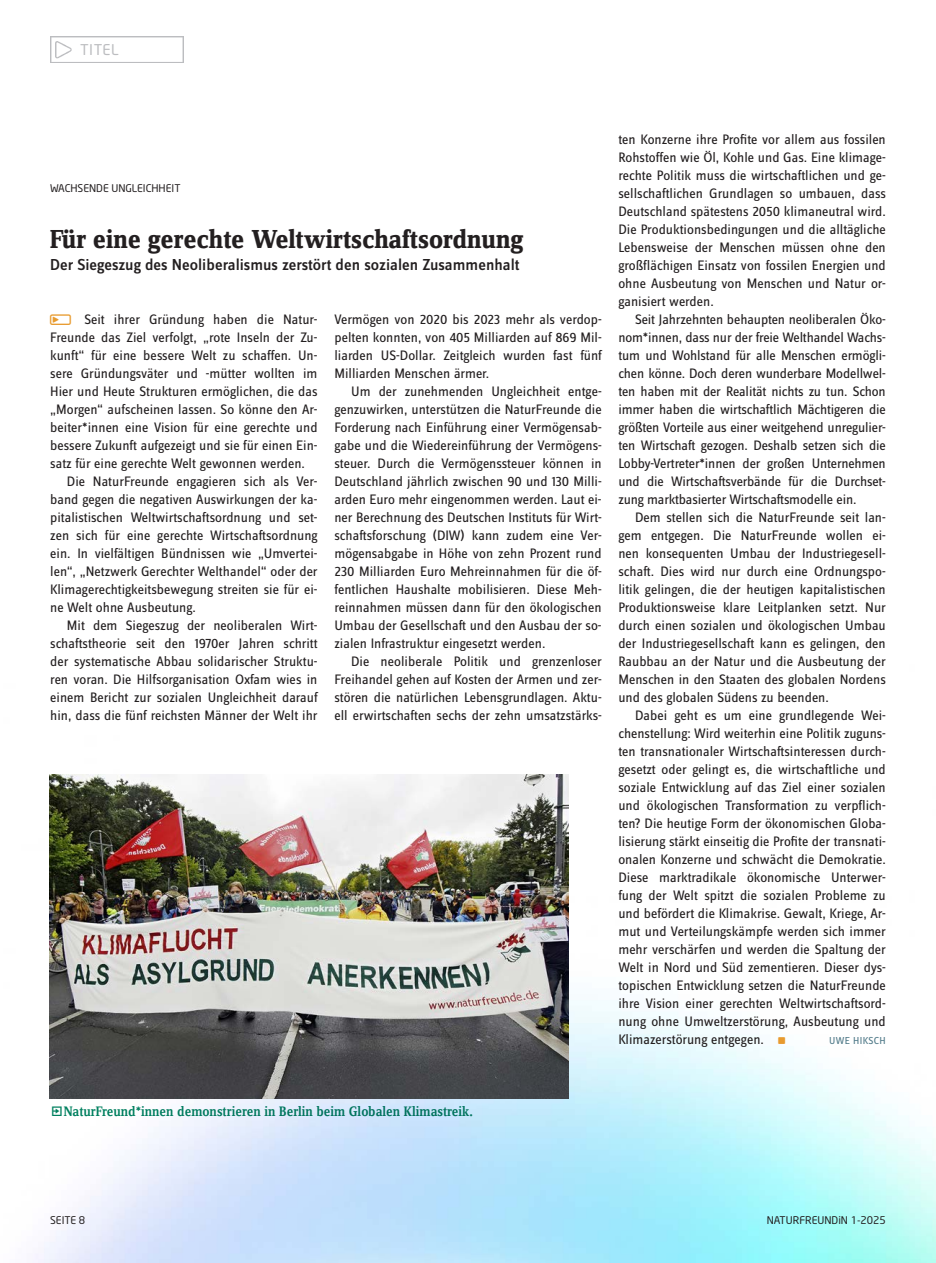
<style>
.page{position:relative;width:936px;height:1263px;background:#fff}
.page>*{position:absolute;margin:0;border:0;box-sizing:border-box;transform-origin:0 0}
.t1{font:27px "Zine Serif Dis OT Bld";color:#231f20}
.t2{font:500 16.5px "Zine Sans Dis OT";color:#231f20}
.t3{font:14.7px "Neo Sans";letter-spacing:.04em;color:#bcbdc0}
.t4{font:14.25px/18px "Zine Sans Dis OT";color:#231f20;text-align:justify}
.t5{font:500 14.25px "Zine Serif Dis OT";color:#00805f}
.t6{font:10.5px "Neo Sans";color:#231f20}
.t7{font:10.5px "Zine Sans Dis OT";letter-spacing:.025em;color:#4e7887}
.s1{font-family:"NF Dfont 2024 Logo Und Specials";font-size:16.5px;color:#e89b2f}
.s2{font-family:"NF Dfont 2024 Logo Und Specials";color:#e89b2f}
</style>
<div class="page">
<img style="left:35px;top:774px;width:900px;height:489px">
<img style="left:50px;top:36px;width:134px;height:27px">
<img style="left:50px;top:774px;width:518px;height:324px">
<p class="t3" style="left:80px;top:41px;width:40px">TITEL</p>
<p class="t6" style="left:50px;top:181px;width:132px">WACHSENDE UNGLEICHHEIT</p>
<h1 class="t1" style="left:50px;top:225px;width:475px">Für eine gerechte Weltwirtschaftsordnung</h1>
<p class="t2" style="left:50px;top:256px;width:471px">Der Siegeszug des Neoliberalismus zerstört den sozialen Zusammenhalt</p>
<p class="t4" style="left:50px;top:311px;width:269px"><span class="s1">b</span>Seit ihrer Gründung haben die Natur-</p>
<p class="t4" style="left:50px;top:329px;width:269px">Freunde das Ziel verfolgt, „rote Inseln der Zu-</p>
<p class="t4" style="left:50px;top:347px;width:269px">kunft“ für eine bessere Welt zu schaffen. Un-</p>
<p class="t4" style="left:50px;top:365px;width:269px">sere Gründungsväter und -mütter wollten im</p>
<p class="t4" style="left:50px;top:383px;width:269px">Hier und Heute Strukturen ermöglichen, die das</p>
<p class="t4" style="left:50px;top:401px;width:269px">„Morgen“ aufscheinen lassen. So könne den Ar-</p>
<p class="t4" style="left:50px;top:419px;width:269px">beiter*innen eine Vision für eine gerechte und</p>
<p class="t4" style="left:50px;top:437px;width:269px">bessere Zukunft aufgezeigt und sie für einen Ein-</p>
<p class="t4" style="left:50px;top:455px;width:256px">satz für eine gerechte Welt gewonnen werden.</p>
<p class="t4" style="left:67px;top:473px;width:252px">Die NaturFreunde engagieren sich als Ver-</p>
<p class="t4" style="left:50px;top:491px;width:269px">band gegen die negativen Auswirkungen der ka-</p>
<p class="t4" style="left:50px;top:509px;width:269px">pitalistischen Weltwirtschaftsordnung und set-</p>
<p class="t4" style="left:50px;top:527px;width:269px">zen sich für eine gerechte Wirtschaftsordnung</p>
<p class="t4" style="left:50px;top:545px;width:269px">ein. In vielfältigen Bündnissen wie „Umvertei-</p>
<p class="t4" style="left:50px;top:563px;width:269px">len“, „Netzwerk Gerechter Welthandel“ oder der</p>
<p class="t4" style="left:50px;top:581px;width:269px">Klimagerechtigkeitsbewegung streiten sie für ei-</p>
<p class="t4" style="left:50px;top:599px;width:147px">ne Welt ohne Ausbeutung.</p>
<p class="t4" style="left:67px;top:617px;width:252px">Mit dem Siegeszug der neoliberalen Wirt-</p>
<p class="t4" style="left:50px;top:635px;width:269px">schaftstheorie seit den 1970er Jahren schritt</p>
<p class="t4" style="left:50px;top:653px;width:269px">der systematische Abbau solidarischer Struktu-</p>
<p class="t4" style="left:50px;top:671px;width:269px">ren voran. Die Hilfsorganisation Oxfam wies in</p>
<p class="t4" style="left:50px;top:689px;width:269px">einem Bericht zur sozialen Ungleichheit darauf</p>
<p class="t4" style="left:50px;top:707px;width:269px">hin, dass die fünf reichsten Männer der Welt ihr</p>
<p class="t4" style="left:334px;top:311px;width:269px">Vermögen von 2020 bis 2023 mehr als verdop&shy;pelten konnten, von 405 Milliarden auf 869 Mil&shy;liarden US-Dollar. Zeitgleich wurden fast fünf Milliarden Menschen ärmer.</p>
<p class="t4" style="left:334px;top:383px;width:269px;text-indent:17px">Um der zunehmenden Ungleichheit entge&shy;genzuwirken, unterstützen die NaturFreunde die Forderung nach Einführung einer Vermögensab&shy;gabe und die Wiedereinführung der Vermögens&shy;steuer. Durch die Vermögenssteuer können in Deutschland jährlich zwischen 90 und 130 Milli&shy;arden Euro mehr eingenommen werden. Laut ei&shy;ner Berechnung des Deutschen Instituts für Wirt&shy;schaftsforschung (DIW) kann zudem eine Ver&shy;mögensabgabe in Höhe von zehn Prozent rund 230 Milliarden Euro Mehreinnahmen für die öf&shy;fentlichen Haushalte mobilisieren. Diese Meh&shy;reinnahmen müssen dann für den ökologischen Umbau der Gesellschaft und den Ausbau der so&shy;zialen Infrastruktur eingesetzt werden.</p>
<p class="t4" style="left:334px;top:653px;width:269px;text-indent:17px">Die neoliberale Politik und grenzenloser Freihandel gehen auf Kosten der Armen und zer&shy;stören die natürlichen Lebensgrundlagen. Aktu&shy;ell erwirtschaften sechs der zehn umsatzstärks-</p>
<p class="t4" style="left:618px;top:131px;width:269px">ten Konzerne ihre Profite vor allem aus fossilen Rohstoffen wie Öl, Kohle und Gas. Eine klimage&shy;rechte Politik muss die wirtschaftlichen und ge&shy;sellschaftlichen Grundlagen so umbauen, dass Deutschland spätestens 2050 klimaneutral wird.<br>Die Produktionsbedingungen und die alltägliche Lebensweise der Menschen müssen ohne den großflächigen Einsatz von fossilen Energien und ohne Ausbeutung von Menschen und Natur or&shy;ganisiert werden.</p>
<p class="t4" style="left:618px;top:311px;width:269px;text-indent:17px">Seit Jahrzehnten behaupten neoliberalen Öko&shy;nom*innen, dass nur der freie Welthandel Wachs&shy;tum und Wohlstand für alle Menschen ermögli&shy;chen könne. Doch deren wunderbare Modellwel&shy;ten haben mit der Realität nichts zu tun. Schon immer haben die wirtschaftlich Mächtigeren die größten Vorteile aus einer weitgehend unregulier&shy;ten Wirtschaft gezogen. Deshalb setzen sich die Lobby-Vertreter*innen der großen Unternehmen und die Wirtschaftsverbände für die Durchset&shy;zung marktbasierter Wirtschaftsmodelle ein.</p>
<p class="t4" style="left:618px;top:509px;width:269px;text-indent:17px">Dem stellen sich die NaturFreunde seit lan&shy;gem entgegen. Die NaturFreunde wollen ei&shy;nen konsequenten Umbau der Industriegesell&shy;schaft. Dies wird nur durch eine Ordnungspo&shy;litik gelingen, die der heutigen kapitalistischen Produktionsweise klare Leitplanken setzt. Nur durch einen sozialen und ökologischen Umbau der Industriegesellschaft kann es gelingen, den Raubbau an der Natur und die Ausbeutung der Menschen in den Staaten des globalen Nordens und des globalen Südens zu beenden.</p>
<p class="t4" style="left:618px;top:707px;width:269px;text-indent:17px">Dabei geht es um eine grundlegende Wei&shy;chenstellung: Wird weiterhin eine Politik zuguns&shy;ten transnationaler Wirtschaftsinteressen durch&shy;gesetzt oder gelingt es, die wirtschaftliche und soziale Entwicklung auf das Ziel einer sozialen und ökologischen Transformation zu verpflich&shy;ten? Die heutige Form der ökonomischen Globa&shy;lisierung stärkt einseitig die Profite der transnati&shy;onalen Konzerne und schwächt die Demokratie.<br>Diese marktradikale ökonomische Unterwer&shy;fung der Welt spitzt die sozialen Probleme zu und befördert die Klimakrise. Gewalt, Kriege, Ar&shy;mut und Verteilungskämpfe werden sich immer mehr verschärfen und werden die Spaltung der Welt in Nord und Süd zementieren. Dieser dys&shy;topischen Entwicklung setzen die NaturFreunde ihre Vision einer gerechten Weltwirtschaftsord&shy;nung ohne Umweltzerstörung, Ausbeutung und Klimazerstörung entgegen.<span class="s2">c</span></p>
<p class="t7" style="left:829px;top:1036px;width:58px">UWE HIKSCH</p>
<p class="t5" style="left:50px;top:1104px;width:424px">ŇNaturFreund*innen demonstrieren in Berlin beim Globalen Klimastreik.</p>
<p class="t6" style="left:50px;top:1214px;width:37px">SEITE 8</p>
<p class="t6" style="left:766px;top:1214px;width:121px">NATURFREUNDiN 1-2025</p>
</div>
